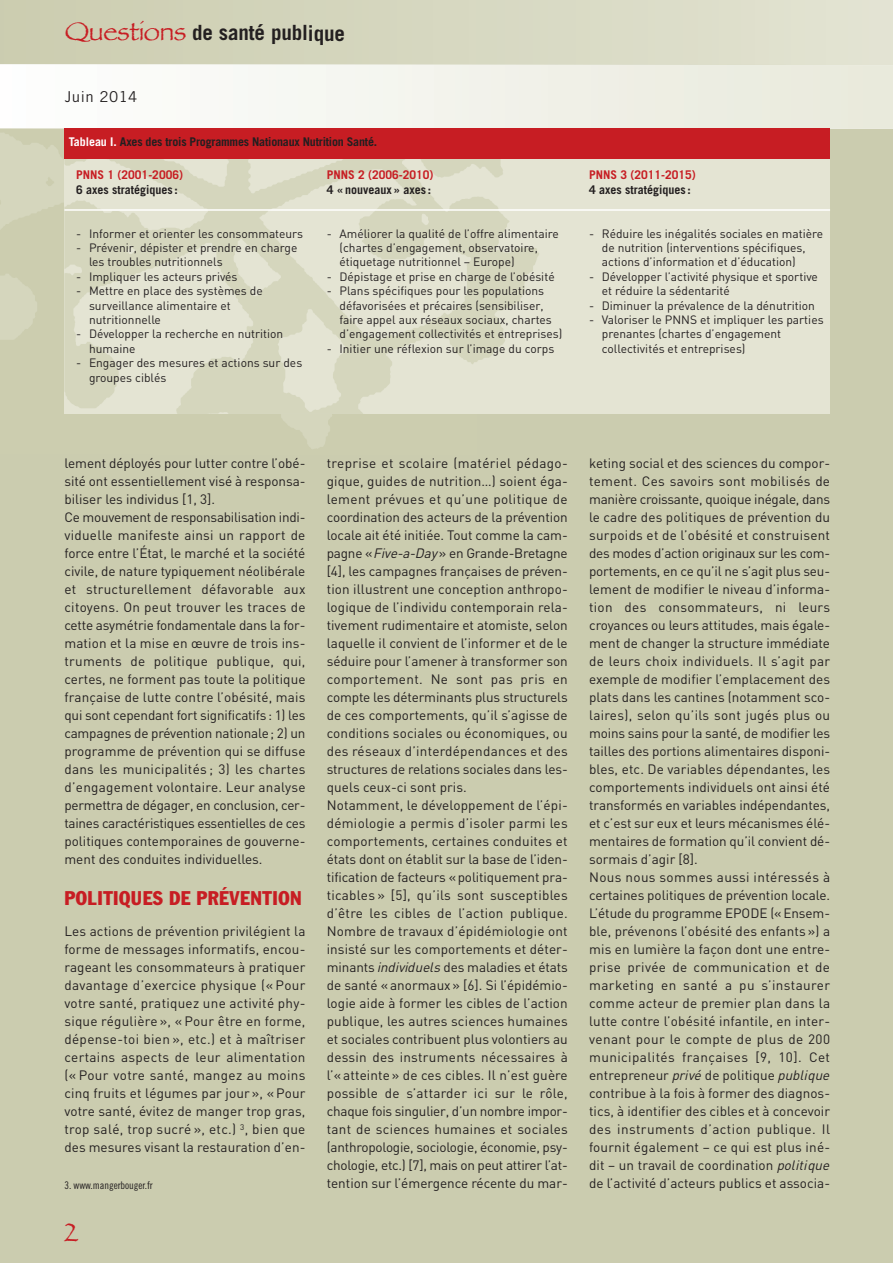
<style>
.page{position:relative;width:893px;height:1263px;background:#fff}
.page>*{position:absolute;margin:0;border:0;box-sizing:border-box;transform-origin:0 0}
.t1{font:27px "Papyrus";color:#c71d23}
.t2{font:700 21px "Trade Gothic LT Std";letter-spacing:-.005em;color:#231f20}
.t3{font:condensed 19.5px "Franklin Gothic Std";letter-spacing:.025em;color:#c71d23}
.t4{font:15px "Trade Gothic LT Std";letter-spacing:.03em;color:#231f20}
.t5{font:13.5px/18px "DIN";color:#231f20}
.t6{font:12px/14.4px "DIN";color:#231f20}
.t7{font:700 12px "Trade Gothic LT Std";letter-spacing:-.005em;color:#231f20}
.t8{font:700 12px "Trade Gothic LT Std";color:#c71d23}
.t9{font:10.5px "Trade Gothic LT Std Cn 18";letter-spacing:-.005em;color:#231f20}
.s1{font-family:"Papyrus";font-weight:400;font-size:27px;color:#c71d23}
.s2{color:#fff}
.s3{font-style:italic}
</style>
<div class="page">
<div style="left:0;top:130px;width:893px;height:1133px;background:#cbccaf"></div>
<img style="left:0;top:130px;width:477px;height:325px">
<svg style="left:0;top:0;width:893px;height:64px;background:#d6d7c0"></svg>
<svg style="left:0;top:64px;width:893px;height:66px"></svg>
<div style="left:64px;top:154px;width:766px;height:260px;background:#e4e4d3"></div>
<img style="left:64px;top:159px;width:475px;height:255px">
<div style="left:64px;top:128px;width:766px;height:31px;background:#c71d23"></div>
<hr style="left:64px;top:209px;width:766px;height:2px;background:#fff">
<h2 class="t2" style="left:65px;top:25px;width:281px"><span class="s1">Questions</span> de santé publique</h2>
<p class="t4" style="left:65px;top:91px;width:74px">Juin 2014</p>
<p class="t7" style="left:69px;top:137px;width:310px"><span class="s2">Tableau I.</span> Axes des trois Programmes Nationaux Nutrition Santé.</p>
<p class="t8" style="left:76px;top:171px;width:108px">PNNS 1 (2001-2006)</p>
<p class="t7" style="left:76px;top:185px;width:103px">6 axes stratégiques :</p>
<p class="t6" style="left:76px;top:226px;width:228px">- Informer et orienter les consommateurs</p>
<p class="t6" style="left:89px;top:241px;width:210px;text-indent:-13px">- Prévenir, dépister et prendre en charge les troubles nutritionnels</p>
<p class="t6" style="left:76px;top:269px;width:163px">- Impliquer les acteurs privés</p>
<p class="t6" style="left:89px;top:284px;width:175px;text-indent:-13px">- Mettre en place des systèmes de surveillance alimentaire et nutritionnelle</p>
<p class="t6" style="left:89px;top:327px;width:196px;text-indent:-13px">- Développer la recherche en nutrition humaine</p>
<p class="t6" style="left:89px;top:356px;width:215px;text-indent:-13px">- Engager des mesures et actions sur des groupes ciblés</p>
<p class="t8" style="left:327px;top:171px;width:108px">PNNS 2 (2006-2010)</p>
<p class="t7" style="left:327px;top:185px;width:106px">4 «nouveaux» axes :</p>
<p class="t6" style="left:339px;top:226px;width:221px;text-indent:-13px">- Améliorer la qualité de l’offre alimentaire (chartes d’engagement, observatoire, étiquetage nutritionnel – Europe)</p>
<p class="t6" style="left:327px;top:269px;width:229px">- Dépistage et prise en charge de l’obésité</p>
<p class="t6" style="left:339px;top:284px;width:224px;text-indent:-13px">- Plans spécifiques pour les populations défavorisées et précaires (sensibiliser, faire appel aux réseaux sociaux, chartes d’engagement collectivités et entreprises)</p>
<p class="t6" style="left:327px;top:341px;width:229px">- Initier une réflexion sur l’image du corps</p>
<p class="t8" style="left:589px;top:171px;width:108px">PNNS 3 (2011-2015)</p>
<p class="t7" style="left:589px;top:185px;width:103px">4 axes stratégiques :</p>
<p class="t6" style="left:602px;top:226px;width:223px;text-indent:-13px">- Réduire les inégalités sociales en matière de nutrition (interventions spécifiques, actions d’information et d’éducation)</p>
<p class="t6" style="left:602px;top:269px;width:218px;text-indent:-13px">- Développer l’activité physique et sportive et réduire la sédentarité</p>
<p class="t6" style="left:589px;top:298px;width:227px">- Diminuer la prévalence de la dénutrition</p>
<p class="t6" style="left:602px;top:313px;width:223px;text-indent:-13px">- Valoriser le PNNS et impliquer les parties prenantes (chartes d’engagement collectivités et entreprises)</p>
<p class="t5" style="left:327px;top:455px;width:242px">treprise et scolaire (matériel pédago&shy;gique, guides de nutrition…) soient éga&shy;lement prévues et qu’une politique de coordination des acteurs de la prévention locale ait été initiée. Tout comme la cam&shy;pagne «<span class="s3">Five-a-Day</span>» en Grande-Bretagne [4], les campagnes françaises de préven&shy;tion illustrent une conception anthropo&shy;logique de l’individu contemporain rela&shy;tivement rudimentaire et atomiste, selon laquelle il convient de l’informer et de le séduire pour l’amener à transformer son comportement. Ne sont pas pris en compte les déterminants plus structurels de ces comportements, qu’il s’agisse de conditions sociales ou économiques, ou des réseaux d’interdépendances et des structures de relations sociales dans les&shy;quels ceux-ci sont pris.<br>Notamment, le développement de l’épi&shy;démiologie a permis d’isoler parmi les comportements, certaines conduites et états dont on établit sur la base de l’iden&shy;tification de facteurs «politiquement pra&shy;ticables » [5], qu’ils sont susceptibles d’être les cibles de l’action publique.<br>Nombre de travaux d’épidémiologie ont insisté sur les comportements et déter&shy;minants <span class="s3">individuels</span> des maladies et états de santé «anormaux» [6]. Si l’épidémio&shy;logie aide à former les cibles de l’action publique, les autres sciences humaines et sociales contribuent plus volontiers au dessin des instruments nécessaires à l’« atteinte » de ces cibles. Il n’est guère possible de s’attarder ici sur le rôle, chaque fois singulier, d’un nombre impor&shy;tant de sciences humaines et sociales (anthropologie, sociologie, économie, psy&shy;chologie, etc.) [7], mais on peut attirer l’at&shy;tention sur l’émergence récente du mar-</p>
<p class="t5" style="left:589px;top:455px;width:242px">keting social et des sciences du compor&shy;tement. Ces savoirs sont mobilisés de manière croissante, quoique inégale, dans le cadre des politiques de prévention du surpoids et de l’obésité et construisent des modes d’action originaux sur les com&shy;portements, en ce qu’il ne s’agit plus seu&shy;lement de modifier le niveau d’informa&shy;tion des consommateurs, ni leurs croyances ou leurs attitudes, mais égale&shy;ment de changer la structure immédiate de leurs choix individuels. Il s’agit par exemple de modifier l’emplacement des plats dans les cantines (notamment sco&shy;laires), selon qu’ils sont jugés plus ou moins sains pour la santé, de modifier les tailles des portions alimentaires disponi&shy;bles, etc. De variables dépendantes, les comportements individuels ont ainsi été transformés en variables indépendantes, et c’est sur eux et leurs mécanismes élé&shy;mentaires de formation qu’il convient dé&shy;sormais d’agir [8].<br>Nous nous sommes aussi intéressés à certaines politiques de prévention locale.<br>L’étude du programme EPODE («Ensem&shy;ble, prévenons l’obésité des enfants ») a mis en lumière la façon dont une entre&shy;prise privée de communication et de marketing en santé a pu s’instaurer comme acteur de premier plan dans la lutte contre l’obésité infantile, en inter&shy;venant pour le compte de plus de 200 municipalités françaises [9, 10]. Cet entrepreneur <span class="s3">privé</span> de politique <span class="s3">publique </span>contribue à la fois à former des diagnos&shy;tics, à identifier des cibles et à concevoir des instruments d’action publique. Il fournit également – ce qui est plus iné&shy;dit – un travail de coordination <span class="s3">politique</span></p>
<p class="t5" style="left:64px;top:455px;width:242px">lement déployés pour lutter contre l’obé&shy;sité ont essentiellement visé à responsa&shy;biliser les individus [1, 3].<br>Ce mouvement de responsabilisation indi&shy;viduelle manifeste ainsi un rapport de force entre l’État, le marché et la société civile, de nature typiquement néolibérale et structurellement défavorable aux citoyens. On peut trouver les traces de cette asymétrie fondamentale dans la for&shy;mation et la mise en œuvre de trois ins&shy;truments de politique publique, qui, certes, ne forment pas toute la politique française de lutte contre l’obésité, mais qui sont cependant fort significatifs: 1) les campagnes de prévention nationale; 2) un programme de prévention qui se diffuse dans les municipalités ; 3) les chartes d’engagement volontaire. Leur analyse permettra de dégager, en conclusion, cer&shy;taines caractéristiques essentielles de ces politiques contemporaines de gouverne&shy;ment des conduites individuelles.</p>
<h3 class="t3" style="left:64px;top:891px;width:239px">POLITIQUES DE PRÉVENTION</h3>
<p class="t5" style="left:64px;top:923px;width:242px;text-align:justify">Les actions de prévention privilégient la forme de messages informatifs, encou&shy;rageant les consommateurs à pratiquer davantage d’exercice physique (« Pour votre santé, pratiquez une activité phy&shy;sique régulière », « Pour être en forme, dépense-toi bien », etc.) et à maîtriser certains aspects de leur alimentation (« Pour votre santé, mangez au moins cinq fruits et légumes par jour », «Pour votre santé, évitez de manger trop gras, trop salé, trop sucré », etc.) <sup>3</sup>, bien que des mesures visant la restauration d’en-</p>
<p class="t9" style="left:64px;top:1181px;width:90px">3. www.mangerbouger.fr</p>
<p class="t5" style="left:589px;top:1175px;width:242px">de l’activité d’acteurs publics et associa-</p>
<h1 class="t1" style="left:64px;top:1216px;width:15px">2</h1>
</div>
